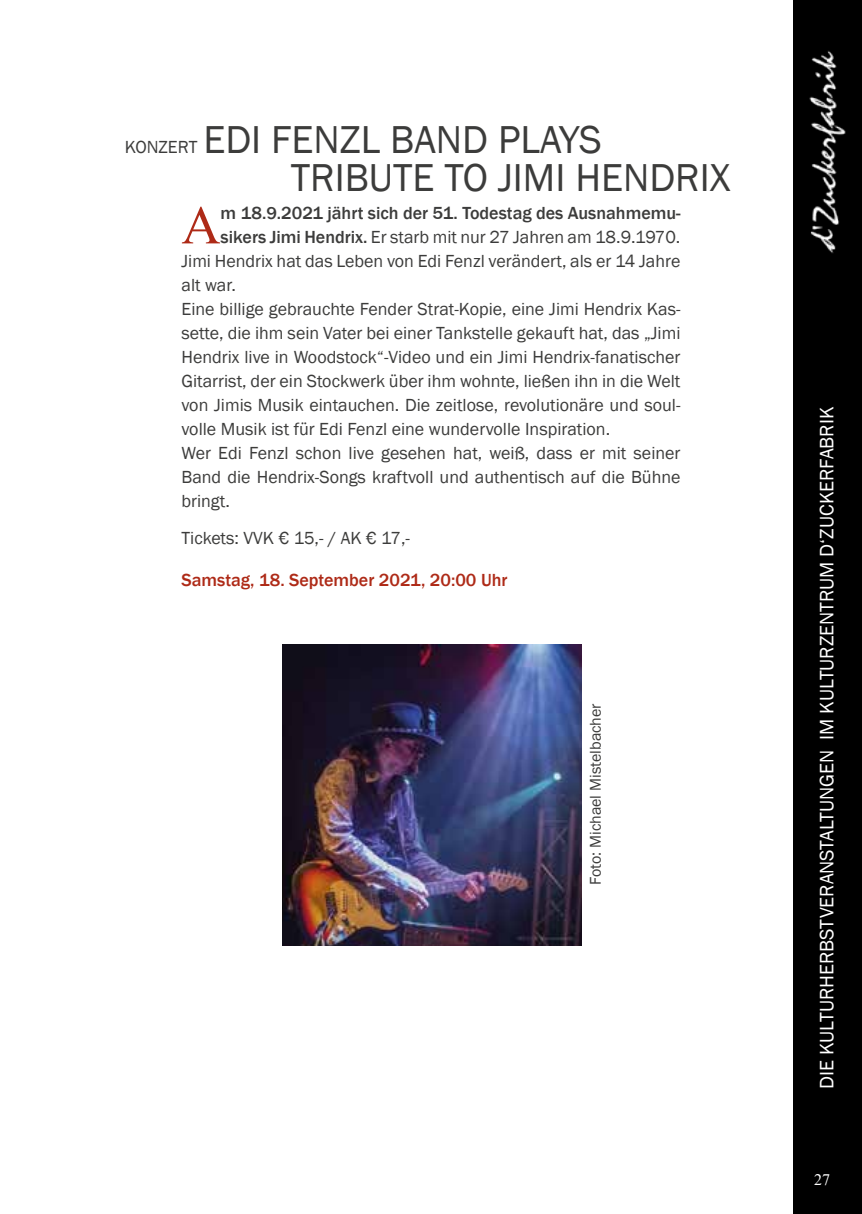
<style>
.page{position:relative;width:862px;height:1214px;background:#fff}
.page>*{position:absolute;margin:0;border:0;box-sizing:border-box;transform-origin:0 0}
.t1{font:54.2px "Times New Roman";color:#ae2a17}
.t2{font:40px/38px "Franklin Gothic";color:#3c3c3b}
.t3{font:20px "Franklin Gothic";color:#fff}
.t4{font:18px "Franklin Gothic";color:#3c3c3b}
.t5{font:500 18px "Franklin Gothic";color:#3c3c3b}
.t6{font:500 18px "Franklin Gothic";color:#ae2a17}
.t7{font:16px "Franklin Gothic";color:#3c3c3b}
.t8{font:16px "Times New Roman";color:#fff}
.s1{font-weight:500}
</style>
<div class="page">
<div style="left:794px;top:0;width:68px;height:1213px;background:#000"></div>
<img style="left:809px;top:50px;width:37px;height:203px">
<img style="left:282px;top:644px;width:300px;height:301px">
<h2 class="t2" style="left:291px;top:121px;width:441px;text-indent:-87px">EDI FENZL BAND PLAYS<br>TRIBUTE TO JIMI HENDRIX</h2>
<h1 class="t1" style="left:181px;top:187px;width:41px">A</h1>
<p class="t5" style="left:221px;top:202px;width:461px">m 18.9.2021 jährt sich der 51. Todestag des Ausnahmemu-</p>
<p class="t4" style="left:125px;top:136px;width:74px">KONZERT</p>
<p class="t4" style="left:221px;top:226px;width:461px"><span class="s1">sikers Jimi Hendrix.</span> Er starb mit nur 27 Jahren am 18.9.1970.</p>
<p class="t4" style="left:181px;top:250px;width:500px">Jimi Hendrix hat das Leben von Edi Fenzl verändert, als er 14 Jahre</p>
<p class="t4" style="left:181px;top:274px;width:56px">alt war.</p>
<p class="t4" style="left:181px;top:298px;width:500px">Eine billige gebrauchte Fender Strat-Kopie, eine Jimi Hendrix Kas-</p>
<p class="t4" style="left:181px;top:322px;width:500px">sette, die ihm sein Vater bei einer Tankstelle gekauft hat, das „Jimi</p>
<p class="t4" style="left:181px;top:346px;width:500px">Hendrix live in Woodstock“-Video und ein Jimi Hendrix-fanatischer</p>
<p class="t4" style="left:181px;top:370px;width:500px">Gitarrist, der ein Stockwerk über ihm wohnte, ließen ihn in die Welt</p>
<p class="t4" style="left:181px;top:394px;width:500px">von Jimis Musik eintauchen. Die zeitlose, revolutionäre und soul-</p>
<p class="t4" style="left:181px;top:418px;width:430px">volle Musik ist für Edi Fenzl eine wundervolle Inspiration.</p>
<p class="t4" style="left:181px;top:442px;width:500px">Wer Edi Fenzl schon live gesehen hat, weiß, dass er mit seiner</p>
<p class="t4" style="left:181px;top:466px;width:500px">Band die Hendrix-Songs kraftvoll und authentisch auf die Bühne</p>
<p class="t4" style="left:181px;top:490px;width:50px">bringt.</p>
<p class="t4" style="left:181px;top:526px;width:230px">Tickets: VVK € 15,- / AK € 17,-</p>
<p class="t6" style="left:181px;top:568px;width:327px">Samstag, 18. September 2021, 20:00 Uhr</p>
<p class="t7" style="left:586px;top:885px;width:183px;rotate:-90deg">Foto: Michael Mistelbacher</p>
<p class="t3" style="left:814px;top:1089px;width:683px;rotate:-90deg">DIE KULTURHERBSTVERANSTALTUNGEN IM KULTURZENTRUM D‘ZUCKERFABRIK</p>
<p class="t8" style="left:814px;top:1168px;width:17px">27</p>
</div>
